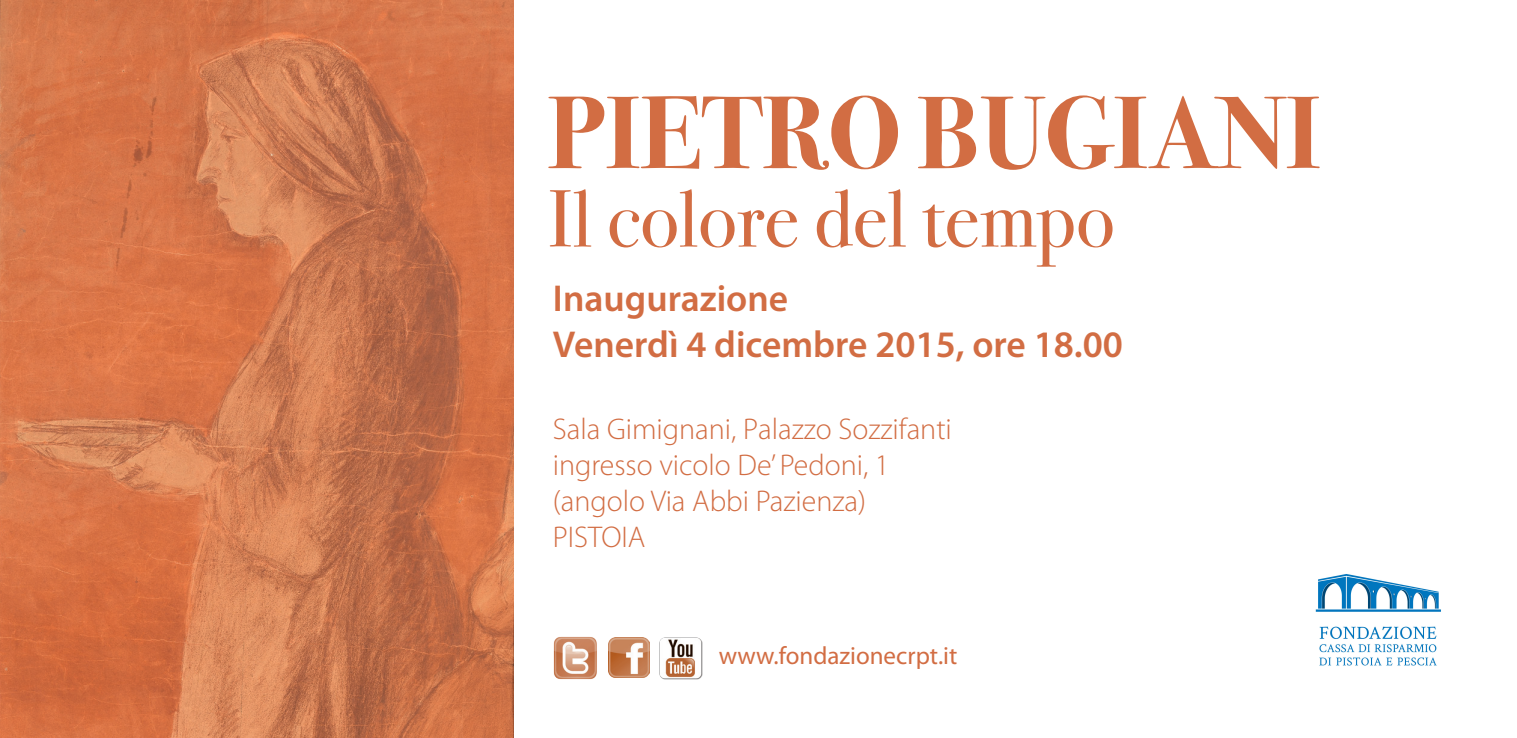
<style>
.page{position:relative;width:1517px;height:738px;background:#fff}
.page>*{position:absolute;margin:0;border:0;box-sizing:border-box;transform-origin:0 0}
.t1{font:103.25px "Bodoni Svty Two ITCTT Bold";color:#d26d43}
.t2{font:81px "Bodoni Svty Two ITCTT Book";color:#d26d43}
.t3{font:600 37.5px/45px "Myriad Pro";color:#d26d43}
.t4{font:300 30px/35.8px "Myriad Pro";color:#d26d43}
.t5{font:25px "Myriad Pro";color:#d26d43}
</style>
<div class="page">
<img style="left:0;top:0;width:513px;height:737px">
<img style="left:608px;top:637px;width:41px;height:40px">
<img style="left:553px;top:636px;width:44px;height:44px">
<img style="left:659px;top:637px;width:43px;height:42px">
<img style="left:1315px;top:574px;width:126px;height:92px">
<h1 class="t1" style="left:547px;top:48px;width:774px">PIETRO BUGIANI</h1>
<h2 class="t2" style="left:547px;top:152px;width:569px">Il colore del tempo</h2>
<p class="t3" style="left:553px;top:275px;width:571px">Inaugurazione<br>Venerdì 4 dicembre 2015, ore 18.00</p>
<p class="t4" style="left:553px;top:411px;width:400px">Sala Gimignani, Palazzo Sozzifanti ingresso vicolo De’ Pedoni, 1 (angolo Via Abbi Pazienza)<br>PISTOIA</p>
<p class="t5" style="left:719px;top:639px;width:240px">www.fondazionecrpt.it</p>
</div>
